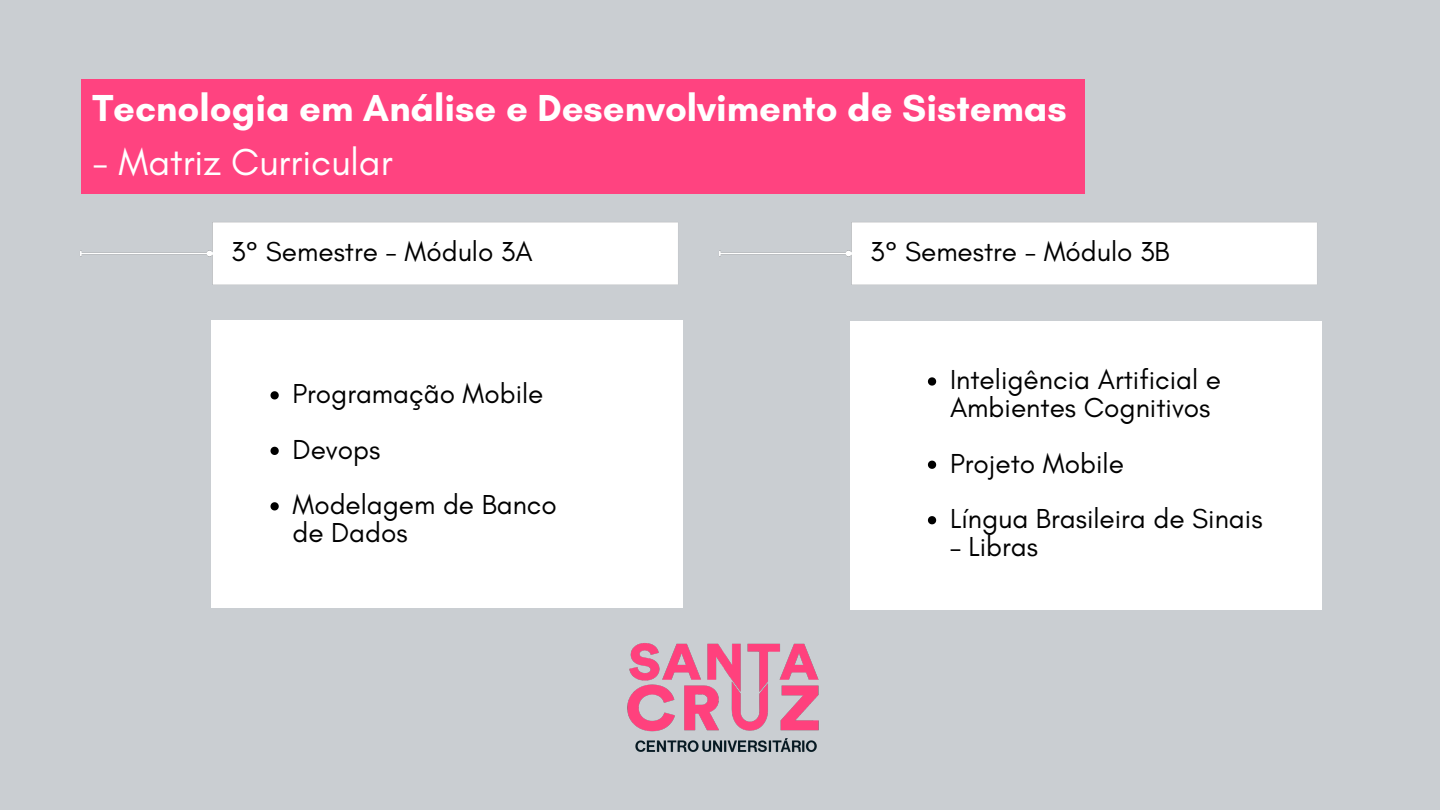
<style>
.page{position:relative;width:1440px;height:810px;background:#caced2}
.page>*{position:absolute;margin:0;border:0;box-sizing:border-box;transform-origin:0 0}
.t1{font:700 38.3px "Glacial Indifference";color:#fff}
.t2{font:38.3px "Glacial Indifference";color:#fff}
.t3{font:28px/27.8px "Glacial Indifference";color:#000}
.t4{font:27.9px/27.8px "Glacial Indifference";color:#000}
</style>
<div class="page">
<img style="left:80px;top:222px;width:598px;height:63px">
<div style="left:211px;top:320px;width:471px;height:288px;background:#fff"></div>
<img style="left:627px;top:643px;width:192px;height:109px">
<div style="left:81px;top:80px;width:1003px;height:114px;background:#ff4380"></div>
<img style="left:719px;top:222px;width:598px;height:63px">
<svg style="left:271px;top:391px;width:8px;height:8px"></svg>
<svg style="left:271px;top:447px;width:8px;height:8px"></svg>
<svg style="left:271px;top:502px;width:8px;height:8px"></svg>
<div style="left:851px;top:322px;width:471px;height:288px;background:#fff"></div>
<svg style="left:928px;top:377px;width:8px;height:9px"></svg>
<svg style="left:928px;top:461px;width:8px;height:8px"></svg>
<svg style="left:928px;top:516px;width:8px;height:8px"></svg>
<p class="t1" style="left:92px;top:85px;width:976px">Tecnologia em Análise e Desenvolvimento de Sistemas</p>
<p class="t2" style="left:92px;top:139px;width:302px">- Matriz Curricular</p>
<p class="t4" style="left:231px;top:238px;width:303px">3° Semestre - Módulo 3A</p>
<p class="t4" style="left:292px;top:380px;width:252px">Programação Mobile</p>
<p class="t3" style="left:293px;top:435px;width:89px">Devops</p>
<p class="t4" style="left:292px;top:491px;width:266px">Modelagem de Banco de Dados</p>
<p class="t4" style="left:870px;top:238px;width:301px">3° Semestre - Módulo 3B</p>
<p class="t3" style="left:950px;top:366px;width:273px">Inteligência Artificial e<br>Ambientes Cognitivos</p>
<p class="t3" style="left:950px;top:449px;width:176px">Projeto Mobile</p>
<p class="t3" style="left:950px;top:504px;width:314px">Língua Brasileira de Sinais</p>
<p class="t3" style="left:950px;top:532px;width:90px">– Libras</p>
</div>
